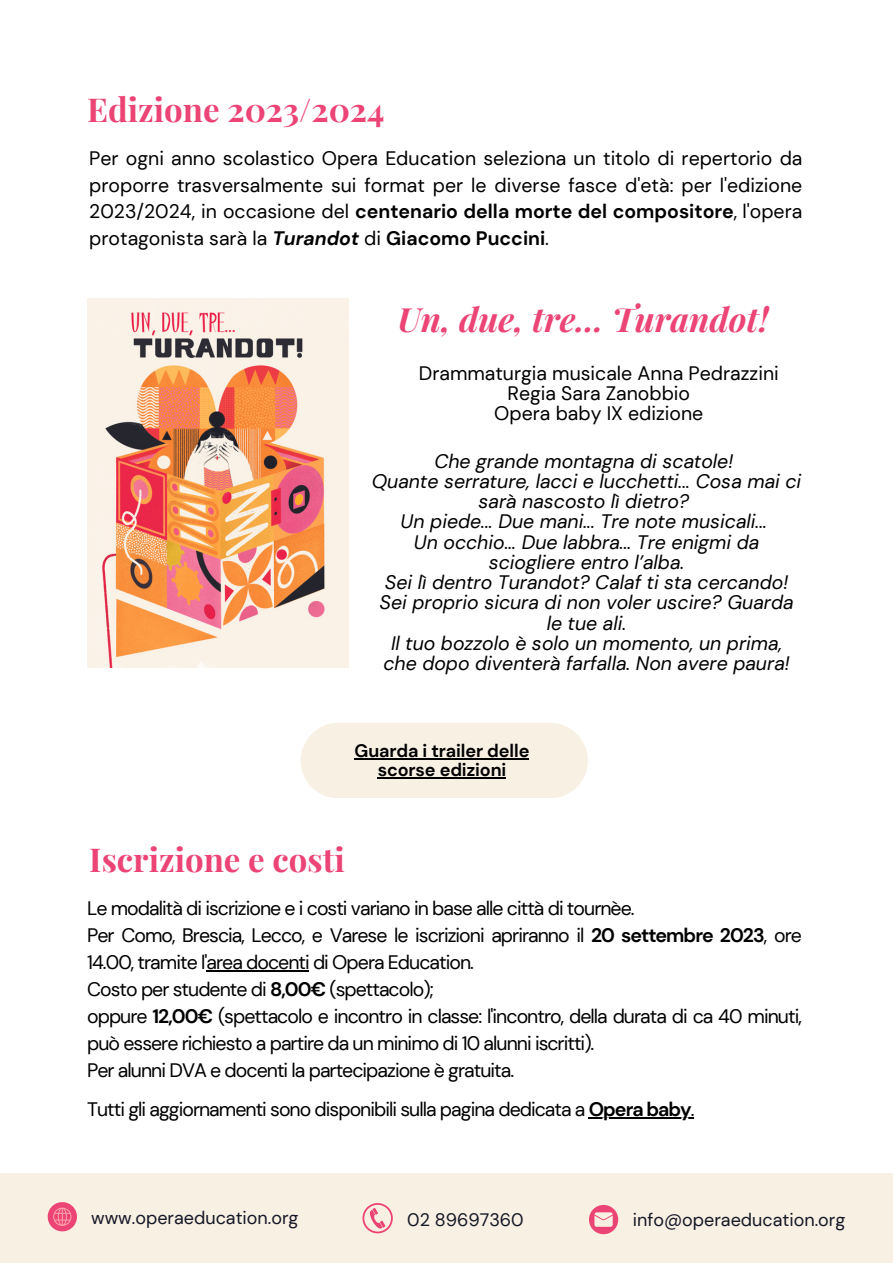
<style>
.page{position:relative;width:893px;height:1264px;background:#fff}
.page>*{position:absolute;margin:0;border:0;box-sizing:border-box;transform-origin:0 0}
.t1{font:italic 700 33.45px "Playfair Display";color:#ec4474}
.t2{font:700 33px "Playfair Display";color:#ec4474}
.t3{font:19.5px/27px "DM Sans";letter-spacing:-.05em;color:#000}
.t4{font:italic 19.5px/20.2px "DM Sans";color:#000;text-align:center}
.t5{font:19.5px "DM Sans";color:#000}
.t6{font:18px "DM Sans";color:#131726}
.t7{font:700 18px/19px "DM Sans";letter-spacing:-.005em;color:#000;text-align:center}
.s1{font-weight:700}
.s2{font-weight:700;font-style:italic}
</style>
<div class="page">
<div style="left:0;top:1173px;width:892px;height:89px;background:#f9f0e4"></div>
<svg style="left:589px;top:1205px;width:29px;height:29px"></svg>
<svg style="left:48px;top:1202px;width:29px;height:29px"></svg>
<svg style="left:362px;top:1203px;width:31px;height:30px"></svg>
<img style="left:87px;top:299px;width:261px;height:369px">
<hr style="left:206px;top:970px;width:103px;height:2px;background:#000">
<hr style="left:588px;top:1117px;width:102px;height:2px;background:#000">
<svg style="left:301px;top:723px;width:286px;height:75px"></svg>
<hr style="left:354px;top:758px;width:175px;height:1px;background:#000">
<hr style="left:377px;top:777px;width:129px;height:1px;background:#000">
<p class="t2" style="left:87px;top:86px;width:299px">Edizione 2023/2024</p>
<p class="t3" style="left:89px;top:144px;width:714px;text-align:justify">Per ogni anno scolastico Opera Education seleziona un titolo di repertorio da proporre trasversalmente sui format per le diverse fasce d'età: per l'edizione 2023/2024, in occasione del <span class="s1">centenario della morte del compositore</span>, l'opera protagonista sarà la <span class="s2">Turandot</span> di <span class="s1">Giacomo Puccini</span>.</p>
<p class="t1" style="left:397px;top:295px;width:372px">Un, due, tre... Turandot!</p>
<p class="t5" style="left:419px;top:360px;width:361px">Drammaturgia musicale Anna Pedrazzini</p>
<p class="t5" style="left:507px;top:381px;width:184px">Regia Sara Zanobbio</p>
<p class="t5" style="left:494px;top:401px;width:210px">Opera baby IX edizione</p>
<p class="t4" style="left:434px;top:451px;width:300px">Che grande montagna di scatole!</p>
<p class="t4" style="left:372px;top:471px;width:431px">Quante serrature, lacci e lucchetti... Cosa mai ci sarà nascosto lì dietro?</p>
<p class="t4" style="left:400px;top:511px;width:368px">Un piede... Due mani... Tre note musicali...</p>
<p class="t4" style="left:414px;top:532px;width:347px">Un occhio... Due labbra... Tre enigmi da sciogliere entro l’alba.</p>
<p class="t4" style="left:379px;top:572px;width:415px">Sei lì dentro Turandot? Calaf ti sta cercando!<br>Sei proprio sicura di non voler uscire? Guarda le tue ali.</p>
<p class="t4" style="left:383px;top:633px;width:408px">Il tuo bozzolo è solo un momento, un prima, che dopo diventerà farfalla. Non avere paura!</p>
<p class="t7" style="left:354px;top:741px;width:176px">Guarda i trailer delle scorse edizioni</p>
<p class="t2" style="left:89px;top:836px;width:257px">Iscrizione e costi</p>
<p class="t3" style="left:87px;top:895px;width:549px">Le modalità di iscrizione e i costi variano in base alle città di tournèe.</p>
<p class="t3" style="left:87px;top:922px;width:716px">Per Como, Brescia, Lecco, e Varese le iscrizioni apriranno il <span class="s1">20 settembre 2023</span>, ore<br>14.00, tramite l'area docenti di Opera Education.</p>
<p class="t3" style="left:87px;top:976px;width:348px">Costo per studente di <span class="s1">8,00€</span> (spettacolo);</p>
<p class="t3" style="left:87px;top:1003px;width:716px">oppure <span class="s1">12,00€</span> (spettacolo e incontro in classe: l'incontro, della durata di ca 40 minuti, può essere richiesto a partire da un minimo di 10 alunni iscritti).</p>
<p class="t3" style="left:87px;top:1057px;width:428px">Per alunni DVA e docenti la partecipazione è gratuita.</p>
<p class="t3" style="left:87px;top:1095px;width:609px">Tutti gli aggiornamenti sono disponibili sulla pagina dedicata a <span class="s1">Opera baby</span>.</p>
<p class="t6" style="left:91px;top:1205px;width:209px">www.operaeducation.org</p>
<p class="t6" style="left:407px;top:1208px;width:118px">02 89697360</p>
<p class="t6" style="left:632px;top:1208px;width:214px">info@operaeducation.org</p>
</div>
